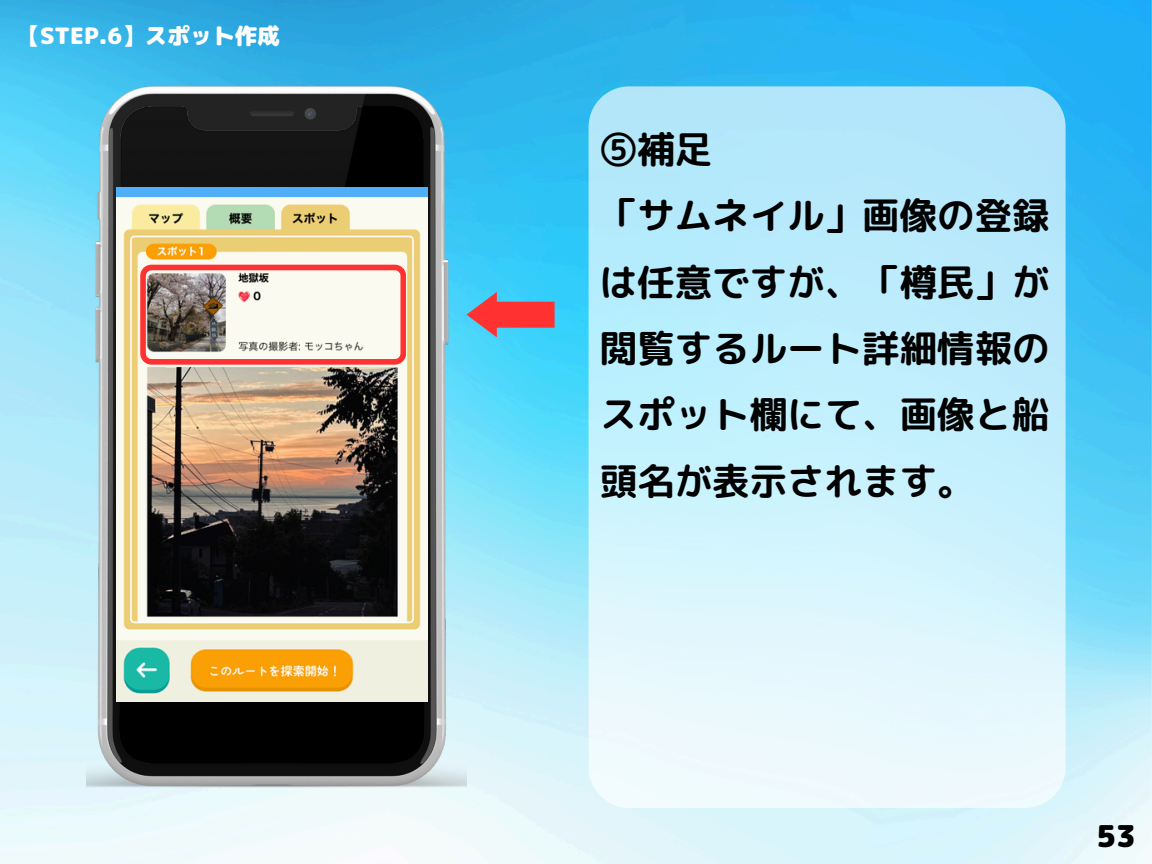
<style>
.page{position:relative;width:1152px;height:864px;background:#fff}
.page>*{position:absolute;margin:0;border:0;box-sizing:border-box;transform-origin:0 0}
.t1{font:37.5px/66.3px "rounded mplus 1 p bold";color:#000}
.t2{font:30px "rounded mplus 1 p black";color:#000}
.t3{font:22.5px "rounded mplus 1 p black";color:#fff}
</style>
<div class="page">
<img style="left:0;top:0;width:1152px;height:864px">
<svg style="left:589px;top:86px;width:477px;height:722px;background:#caf0fc"></svg>
<img style="left:86px;top:86px;width:381px;height:701px">
<img style="left:117px;top:188px;width:310px;height:514px">
<svg style="left:140px;top:265px;width:266px;height:100px"></svg>
<svg style="left:467px;top:292px;width:87px;height:45px;background:#a9788a"></svg>
<p class="t3" style="left:18px;top:20px;width:264px">【STEP.6】スポット作成</p>
<p class="t1" style="left:600px;top:115px;width:451px">⑤補足<br>「サムネイル」画像の登録は任意ですが、「樽民」が閲覧するルート詳細情報のスポット欄にて、画像と船頭名が表示されます。</p>
<h1 class="t2" style="left:1096px;top:815px;width:41px">53</h1>
</div>
